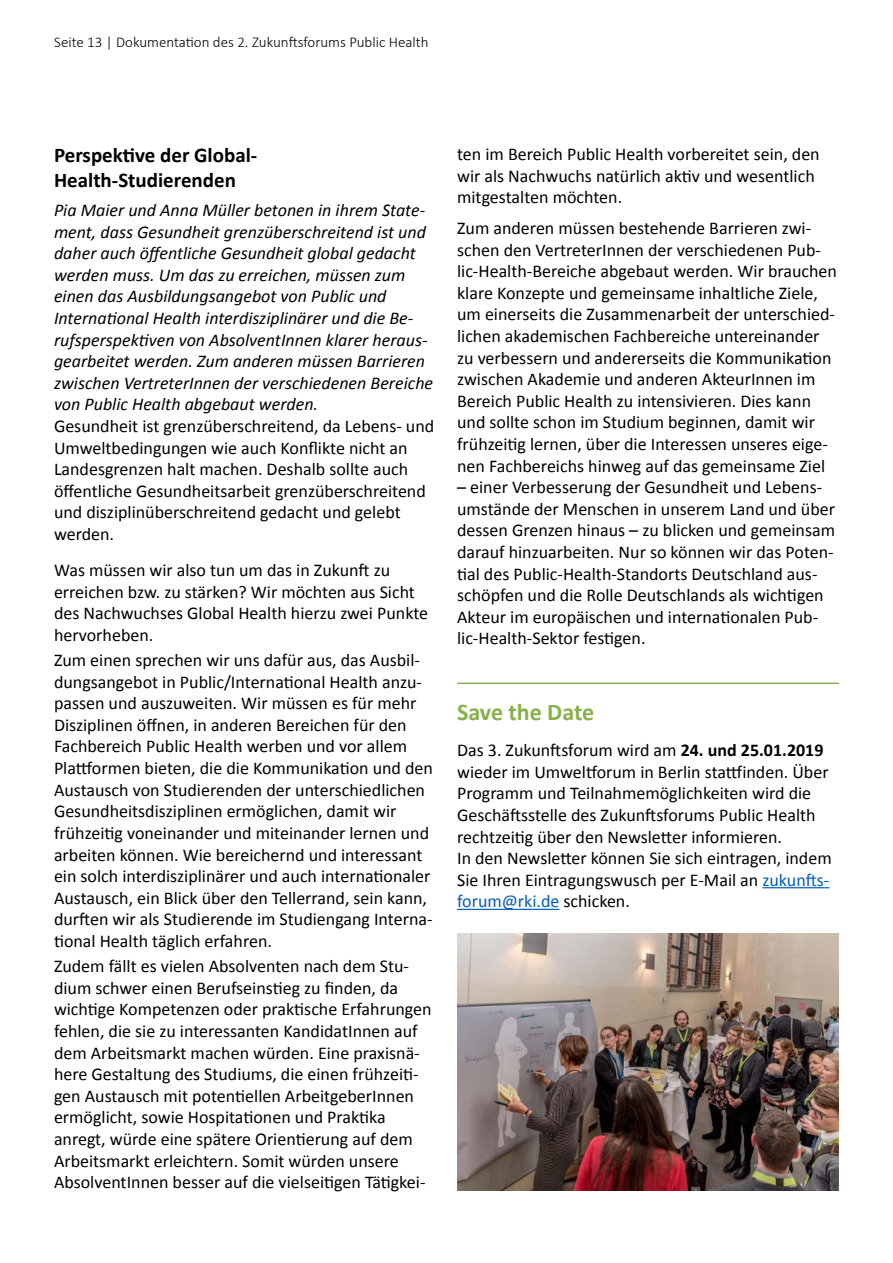
<style>
.page{position:relative;width:893px;height:1263px;background:#fff}
.page>*{position:absolute;margin:0;border:0;box-sizing:border-box;transform-origin:0 0}
.t1{font:700 24px "Calibri";letter-spacing:-.005em;color:#88b04b}
.t2{font:700 21px/25.2px "Calibri";color:#000}
.t3{font:18px/21.6px "Calibri";color:#000}
.t4{font:italic 18px/21.6px "Calibri";color:#000}
.t5{font:300 15px "Calibri";color:#000}
.s1{font-weight:700}
.s2{color:#005cb9}
</style>
<div class="page">
<hr style="left:762px;top:887px;width:67px;height:1px;background:#005cb9">
<hr style="left:457px;top:909px;width:102px;height:1px;background:#005cb9">
<hr style="left:457px;top:683px;width:382px;height:1px;background:#88b04b">
<img style="left:457px;top:933px;width:382px;height:257px">
<p class="t5" style="left:54px;top:33px;width:376px">Seite 13 | Dokumentation des 2. Zukunftsforums Public Health</p>
<p class="t2" style="left:54px;top:142px;width:205px">Perspektive der Global-<br>Health-Studierenden</p>
<p class="t4" style="left:54px;top:199px;width:381px">Pia Maier und Anna Müller betonen in ihrem State&shy;ment, dass Gesundheit grenzüberschreitend ist und daher auch öffentliche Gesundheit global gedacht werden muss. Um das zu erreichen, müssen zum einen das Ausbildungsangebot von Public und International Health interdisziplinärer und die Be&shy;rufsperspektiven von AbsolventInnen klarer heraus&shy;gearbeitet werden. Zum anderen müssen Barrieren zwischen VertreterInnen der verschiedenen Bereiche von Public Health abgebaut werden.</p>
<p class="t3" style="left:54px;top:415px;width:382px">Gesundheit ist grenzüberschreitend, da Lebens- und Umweltbedingungen wie auch Konflikte nicht an Landesgrenzen halt machen. Deshalb sollte auch öffentliche Gesundheitsarbeit grenzüberschreitend und disziplinüberschreitend gedacht und gelebt werden.</p>
<p class="t3" style="left:54px;top:559px;width:376px">Was müssen wir also tun um das in Zukunft zu erreichen bzw. zu stärken? Wir möchten aus Sicht des Nachwuchses Global Health hierzu zwei Punkte hervorheben.</p>
<p class="t3" style="left:54px;top:649px;width:380px">Zum einen sprechen wir uns dafür aus, das Ausbil&shy;dungsangebot in Public/International Health anzu&shy;passen und auszuweiten. Wir müssen es für mehr Disziplinen öffnen, in anderen Bereichen für den Fachbereich Public Health werben und vor allem Plattformen bieten, die die Kommunikation und den Austausch von Studierenden der unterschiedlichen Gesundheitsdisziplinen ermöglichen, damit wir frühzeitig voneinander und miteinander lernen und arbeiten können. Wie bereichernd und interessant ein solch interdisziplinärer und auch internationaler Austausch, ein Blick über den Tellerrand, sein kann, durften wir als Studierende im Studiengang Interna&shy;tional Health täglich erfahren.</p>
<p class="t3" style="left:54px;top:955px;width:379px">Zudem fällt es vielen Absolventen nach dem Stu&shy;dium schwer einen Berufseinstieg zu finden, da wichtige Kompetenzen oder praktische Erfahrungen fehlen, die sie zu interessanten KandidatInnen auf dem Arbeitsmarkt machen würden. Eine praxisnä&shy;here Gestaltung des Studiums, die einen frühzeiti&shy;gen Austausch mit potentiellen ArbeitgeberInnen ermöglicht, sowie Hospitationen und Praktika anregt, würde eine spätere Orientierung auf dem Arbeitsmarkt erleichtern. Somit würden unsere AbsolventInnen besser auf die vielseitigen Tätigkei-</p>
<p class="t3" style="left:457px;top:143px;width:364px">ten im Bereich Public Health vorbereitet sein, den wir als Nachwuchs natürlich aktiv und wesentlich mitgestalten möchten.</p>
<p class="t3" style="left:457px;top:217px;width:381px">Zum anderen müssen bestehende Barrieren zwi&shy;schen den VertreterInnen der verschiedenen Pub&shy;lic-Health-Bereiche abgebaut werden. Wir brauchen klare Konzepte und gemeinsame inhaltliche Ziele, um einerseits die Zusammenarbeit der unterschied&shy;lichen akademischen Fachbereiche untereinander zu verbessern und andererseits die Kommunikation zwischen Akademie und anderen AkteurInnen im Bereich Public Health zu intensivieren. Dies kann und sollte schon im Studium beginnen, damit wir frühzeitig lernen, über die Interessen unseres eige&shy;nen Fachbereichs hinweg auf das gemeinsame Ziel</p>
<p class="t3" style="left:457px;top:476px;width:379px">– einer Verbesserung der Gesundheit und Lebens&shy;umstände der Menschen in unserem Land und über dessen Grenzen hinaus – zu blicken und gemeinsam darauf hinzuarbeiten. Nur so können wir das Poten&shy;tial des Public-Health-Standorts Deutschland aus&shy;schöpfen und die Rolle Deutschlands als wichtigen Akteur im europäischen und internationalen Pub&shy;lic-Health-Sektor festigen.</p>
<h1 class="t1" style="left:457px;top:697px;width:139px">Save the Date</h1>
<p class="t3" style="left:457px;top:739px;width:376px">Das 3. Zukunftsforum wird am <span class="s1">24. und 25.01.2019 </span>wieder im Umweltforum in Berlin stattfinden. Über Programm und Teilnahmemöglichkeiten wird die Geschäftsstelle des Zukunftsforums Public Health rechtzeitig über den Newsletter informieren.<br>In den Newsletter können Sie sich eintragen, indem Sie Ihren Eintragungswusch per E-Mail an <span class="s2">zukunfts&shy;forum@rki.de</span> schicken.</p>
</div>
